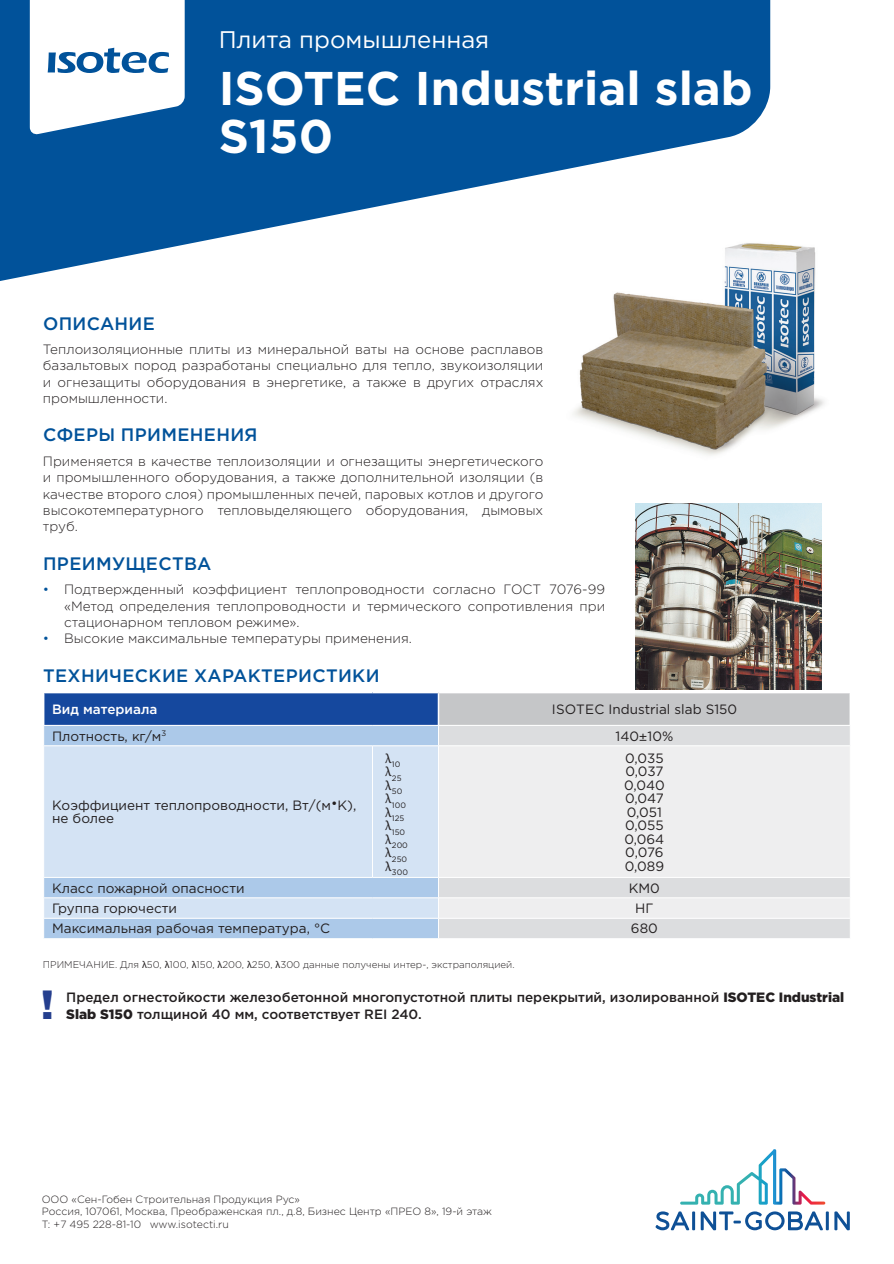
<style>
.page{position:relative;width:894px;height:1264px;background:#fff}
.page>*{position:absolute;margin:0;border:0;box-sizing:border-box;transform-origin:0 0}
.t1{font:700 47.25px/48px "Gotham Pro";color:#fff}
.t2{font:900 40.65px "Gotham Pro";color:#253f8e}
.t3{font:24px "Gotham Pro";color:#fff}
.t4{font:500 18px "Gotham Pro";letter-spacing:.02em;color:#01529a}
.t5{font:300 13.5px/16.2px "Gotham Pro";color:#231f20;text-align:justify}
.t6{font:13.5px/13.5px "Gotham Pro";color:#231f20}
.t7{font:500 13.5px/16.2px "Gotham Pro";color:#231f20}
.t8{font:500 13.5px "Gotham Pro";color:#fff}
.t9{font:300 10.5px/12.6px "Gotham Pro";color:#231f20}
.t10{font:300 9.75px "Gotham Pro";color:#231f20}
.t11{font:7.8px/13.5px "Gotham Pro";color:#231f20}
.s1{color:#01529a}
.s2{font-family:"Microsoft Sans Serif";font-weight:400}
.s3{font-weight:900}
</style>
<div class="page">
<svg style="left:655px;top:1211px;width:34px;height:19px"></svg>
<hr style="left:692px;top:1211px;width:3px;height:19px;background:#0e5096">
<svg style="left:700px;top:1211px;width:123px;height:19px"></svg>
<hr style="left:826px;top:1211px;width:3px;height:19px;background:#0e5096">
<svg style="left:834px;top:1211px;width:16px;height:19px"></svg>
<svg style="left:680px;top:1149px;width:145px;height:55px"></svg>
<svg style="left:0;top:0;width:770px;height:281px;fill:#01529a"></svg>
<div style="left:44px;top:692px;width:394px;height:33px;background:#15489e"></div>
<div style="left:438px;top:692px;width:412px;height:33px;background:#c5c6c8"></div>
<div style="left:44px;top:726px;width:394px;height:212px;background:#acc9e9"></div>
<div style="left:439px;top:726px;width:411px;height:212px;background:#dcdddf"></div>
<svg style="left:44px;top:746px;width:394px;height:172px;fill:#d4e3f4"></svg>
<svg style="left:439px;top:746px;width:411px;height:172px;fill:#eeeeef"></svg>
<hr style="left:43px;top:692px;width:329px;height:1px;background:#fff">
<hr style="left:372px;top:692px;width:66px;height:1px;background:#fff">
<hr style="left:438px;top:692px;width:413px;height:1px;background:#fff">
<hr style="left:438px;top:693px;width:1px;height:32px;background:#fff">
<hr style="left:849px;top:693px;width:2px;height:32px;background:#fff">
<hr style="left:43px;top:745px;width:329px;height:1px;background:#fff">
<hr style="left:372px;top:745px;width:66px;height:1px;background:#fff">
<hr style="left:372px;top:746px;width:1px;height:131px;background:#fff">
<hr style="left:438px;top:745px;width:412px;height:1px;background:#fff">
<hr style="left:43px;top:877px;width:329px;height:1px;background:#fff">
<hr style="left:372px;top:877px;width:66px;height:1px;background:#fff">
<hr style="left:438px;top:877px;width:412px;height:1px;background:#fff">
<hr style="left:43px;top:897px;width:329px;height:1px;background:#fff">
<hr style="left:372px;top:897px;width:66px;height:1px;background:#fff">
<hr style="left:438px;top:897px;width:412px;height:1px;background:#fff">
<hr style="left:43px;top:918px;width:329px;height:1px;background:#fff">
<hr style="left:372px;top:918px;width:66px;height:1px;background:#fff">
<hr style="left:438px;top:918px;width:412px;height:1px;background:#fff">
<svg style="left:30px;top:0;width:155px;height:135px"></svg>
<img style="left:543px;top:216px;width:281px;height:240px">
<img style="left:635px;top:503px;width:186px;height:186px">
<h3 class="t3" style="left:219px;top:27px;width:272px">Плита промышленная</h3>
<h1 class="t1" style="left:219px;top:63px;width:535px">ISOTEC Industrial slab<br>S150</h1>
<h3 class="t4" style="left:43px;top:313px;width:113px">ОПИСАНИЕ</h3>
<p class="t5" style="left:43px;top:341px;width:502px">Теплоизоляционные плиты из минеральной ваты на основе расплавов базальтовых пород разработаны специально для тепло, звукоизоляции и огнезащиты оборудования в энергетике, а также в других отраслях промышленности.</p>
<h3 class="t4" style="left:43px;top:425px;width:216px">СФЕРЫ ПРИМЕНЕНИЯ</h3>
<p class="t5" style="left:43px;top:453px;width:502px">Применяется в качестве теплоизоляции и огнезащиты энергетического и промышленного оборудования, а также дополнительной изоляции (в качестве второго слоя) промышленных печей, паровых котлов и другого высокотемпературного тепловыделяющего оборудования, дымовых труб.</p>
<h3 class="t4" style="left:43px;top:553px;width:170px">ПРЕИМУЩЕСТВА</h3>
<p class="t5" style="left:64px;top:581px;width:542px;text-indent:-21px"><span class="s1">•</span> Подтвержденный коэффициент теплопроводности согласно ГОСТ 7076-99 «Метод определения теплопроводности и термического сопротивления при стационарном тепловом режиме».</p>
<p class="t5" style="left:43px;top:630px;width:370px"><span class="s1">•</span> Высокие максимальные температуры применения.</p>
<h3 class="t4" style="left:43px;top:665px;width:338px">ТЕХНИЧЕСКИЕ ХАРАКТЕРИСТИКИ</h3>
<p class="t8" style="left:52px;top:701px;width:107px">Вид материала</p>
<p class="t6" style="left:552px;top:702px;width:187px">ISOTEC Industrial slab S150</p>
<p class="t6" style="left:52px;top:729px;width:116px">Плотность, кг/м<sup>3</sup></p>
<p class="t6" style="left:615px;top:729px;width:59px">140±10%</p>
<p class="t6" style="left:52px;top:798px;width:306px">Коэффициент теплопроводности, Вт/(м•K), не более</p>
<p class="t11" style="left:385px;top:757px;width:24px"><sup>λ</sup>10 <sup>λ</sup>25 <sup>λ</sup>50 <sup>λ</sup>100 <sup>λ</sup>125 <sup>λ</sup>150 <sup>λ</sup>200 <sup>λ</sup>250 <sup>λ</sup>300</p>
<p class="t6" style="left:624px;top:751px;width:42px">0,035<br>0,037<br>0,040<br>0,047<br>0,051<br>0,055<br>0,064<br>0,076<br>0,089</p>
<p class="t6" style="left:52px;top:881px;width:194px">Класс пожарной опасности</p>
<p class="t6" style="left:629px;top:881px;width:33px">КМ0</p>
<p class="t6" style="left:52px;top:901px;width:126px">Группа горючести</p>
<p class="t6" style="left:635px;top:901px;width:20px">НГ</p>
<p class="t6" style="left:52px;top:922px;width:279px">Максимальная рабочая температура, °С</p>
<p class="t6" style="left:631px;top:922px;width:28px">680</p>
<p class="t10" style="left:43px;top:959px;width:473px">ПРИМЕЧАНИЕ. Для <span class="s2">λ</span>50, <span class="s2">λ</span>100, <span class="s2">λ</span>150, <span class="s2">λ</span>200, <span class="s2">λ</span>250, <span class="s2">λ</span>300 данные получены интер-, экстраполяцией.</p>
<p class="t7" style="left:66px;top:989px;width:779px">Предел огнестойкости железобетонной многопустотной плиты перекрытий, изолированной <span class="s3">ISOTEC Industrial<br>Slab S150</span> толщиной 40 мм, соответствует REI 240.</p>
<h2 class="t2" style="left:41px;top:981px;width:15px">!</h2>
<p class="t9" style="left:42px;top:1192px;width:452px">ООО «Сен-Гобен Строительная Продукция Рус»<br>Россия, 107061, Москва, Преображенская пл., д.8, Бизнес Центр «ПРЕО 8», 19-й этаж<br>Т: +7 495 228-81-10 www.isotecti.ru</p>
</div>
